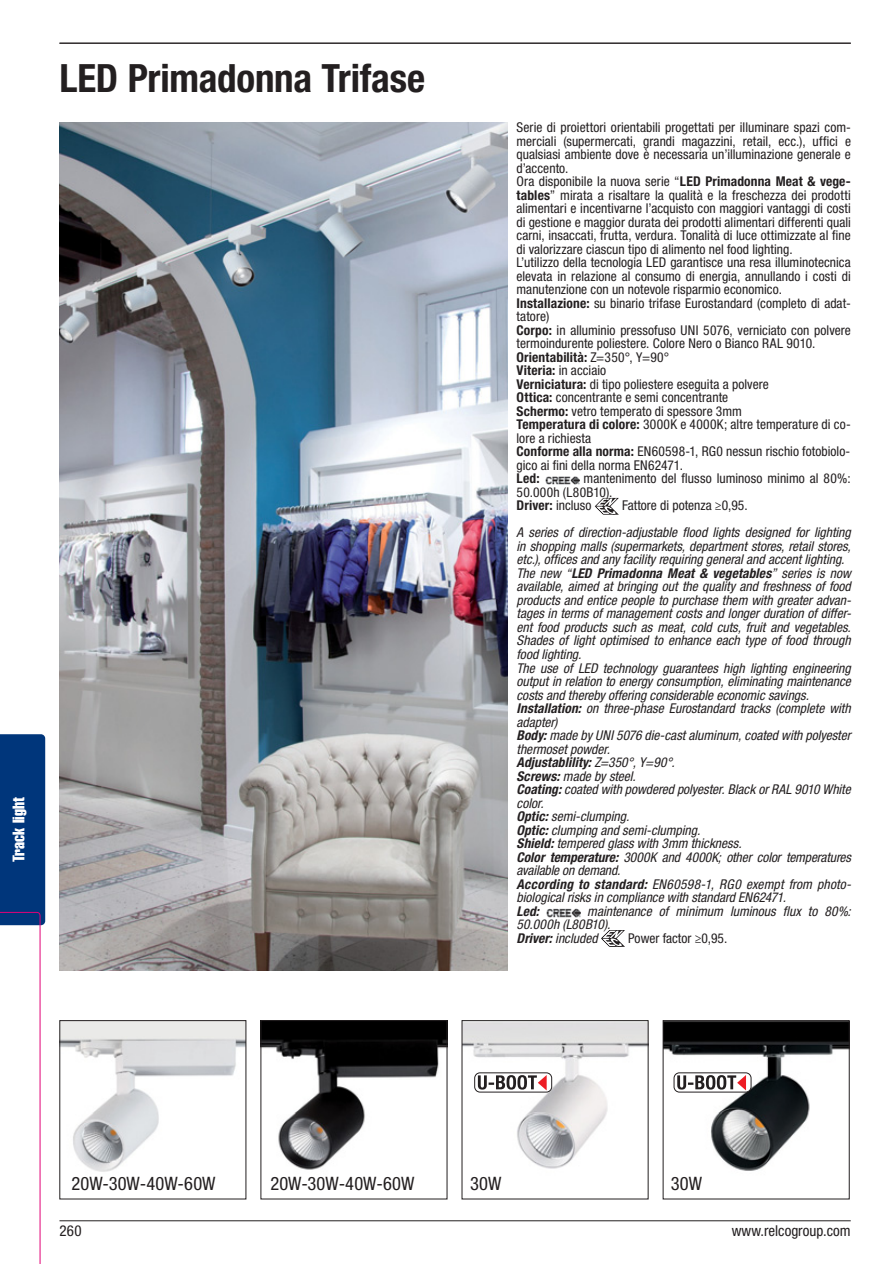
<style>
.page{position:relative;width:894px;height:1264px;background:#fff}
.page>*{position:absolute;margin:0;border:0;box-sizing:border-box;transform-origin:0 0}
.t1{font:700 condensed 39px "Helvetica Neue LT Std";letter-spacing:-.01em;color:#231f20}
.t2{font:condensed 18.45px "Helvetica Neue LT Std";letter-spacing:.005em;color:#231f20}
.t3{font:16.5px "Helvetica LT Std Comp";letter-spacing:.01em;color:#fff}
.t4{font:condensed 15px "Helvetica Neue LT Std";color:#231f20}
.t5{font:condensed 13.5px/13.5px "Helvetica Neue LT Std";letter-spacing:.005em;color:#231f20}
.t6{font:italic condensed 13.5px/13.5px "Helvetica Neue LT Std";color:#231f20}
.t7{font:700 condensed 13.5px "Helvetica Neue LT Std";color:#231f20}
.t8{font:italic 700 condensed 13.5px "Helvetica Neue LT Std";color:#231f20}
.s1{font-weight:700}
</style>
<div class="page">
<svg style="left:0;top:734px;width:45px;height:530px"></svg>
<hr style="left:59px;top:1220px;width:791px;height:1px;background:#231f20">
<hr style="left:59px;top:43px;width:791px;height:1px;background:#231f20">
<img style="left:60px;top:122px;width:447px;height:848px">
<img style="left:62px;top:1022px;width:182px;height:150px">
<img style="left:263px;top:1022px;width:182px;height:148px">
<div style="left:261px;top:1020px;width:186px;height:179px;border:1px solid #231f20"></div>
<img style="left:464px;top:1022px;width:182px;height:147px">
<svg style="left:474px;top:1073px;width:77px;height:19px"></svg>
<div style="left:474px;top:1072px;width:78px;height:20px;border:1px solid #231f20;border-radius:5px"></div>
<svg style="left:478px;top:1073px;width:68px;height:18px"></svg>
<img style="left:665px;top:1022px;width:182px;height:149px">
<div style="left:663px;top:1020px;width:186px;height:179px;border:1px solid #231f20"></div>
<div style="left:674px;top:1073px;width:77px;height:19px;background:#fff;border-radius:5px"></div>
<div style="left:673px;top:1072px;width:78px;height:20px;border:1px solid #231f20;border-radius:5px"></div>
<svg style="left:677px;top:1073px;width:69px;height:18px"></svg>
<img style="left:545px;top:476px;width:34px;height:9px">
<svg style="left:594px;top:498px;width:24px;height:17px"></svg>
<img style="left:546px;top:908px;width:34px;height:9px">
<svg style="left:601px;top:930px;width:24px;height:17px"></svg>
<h1 class="t1" style="left:59px;top:64px;width:367px">LED Primadonna Trifase</h1>
<p class="t3" style="left:13px;top:862px;width:66px;rotate:-90deg">Track light</p>
<p class="t5" style="left:516px;top:122px;width:336px">Serie di proiettori orientabili progettati per illuminare spazi com&shy;merciali (supermercati, grandi magazzini, retail, ecc.), uffici e qualsiasi ambiente dove è necessaria un’illuminazione generale e d’accento.<br>Ora disponibile la nuova serie “<span class="s1">LED Primadonna Meat &amp; vege&shy;tables</span>” mirata a risaltare la qualità e la freschezza dei prodotti alimentari e incentivarne l’acquisto con maggiori vantaggi di costi di gestione e maggior durata dei prodotti alimentari differenti quali carni, insaccati, frutta, verdura. Tonalità di luce ottimizzate al fine di valorizzare ciascun tipo di alimento nel food lighting.<br>L’utilizzo della tecnologia LED garantisce una resa illuminotecnica elevata in relazione al consumo di energia, annullando i costi di manutenzione con un notevole risparmio economico.<br><span class="s1">Installazione:</span> su binario trifase Eurostandard (completo di adat&shy;tatore)<br><span class="s1">Corpo:</span> in alluminio pressofuso UNI 5076, verniciato con polvere termoindurente poliestere. Colore Nero o Bianco RAL 9010.<br><span class="s1">Orientabilità:</span> Z=350°, Y=90°<br><span class="s1">Viteria:</span> in acciaio<br><span class="s1">Verniciatura:</span> di tipo poliestere eseguita a polvere<br><span class="s1">Ottica:</span> concentrante e semi concentrante<br><span class="s1">Schermo:</span> vetro temperato di spessore 3mm<br><span class="s1">Temperatura di colore:</span> 3000K e 4000K; altre temperature di co&shy;lore a richiesta<br><span class="s1">Conforme alla norma:</span> EN60598-1, RG0 nessun rischio fotobiolo&shy;gico ai fini della norma EN62471.</p>
<p class="t7" style="left:516px;top:474px;width:25px">Led:</p>
<p class="t5" style="left:516px;top:473px;width:336px;text-indent:67px">mantenimento del flusso luminoso minimo al 80%:<br>50.000h (L80B10).<br><span class="s1">Driver:</span> incluso</p>
<p class="t5" style="left:622px;top:500px;width:127px">Fattore di potenza ≥0,95.</p>
<p class="t6" style="left:516px;top:527px;width:336px">A series of direction-adjustable flood lights designed for lighting in shopping malls (supermarkets, department stores, retail stores, etc.), offices and any facility requiring general and accent lighting.<br>The new “<span class="s1">LED Primadonna Meat &amp; vegetables</span>” series is now available, aimed at bringing out the quality and freshness of food products and entice people to purchase them with greater advan&shy;tages in terms of management costs and longer duration of differ&shy;ent food products such as meat, cold cuts, fruit and vegetables.<br>Shades of light optimised to enhance each type of food through food lighting.<br>The use of LED technology guarantees high lighting engineering output in relation to energy consumption, eliminating maintenance costs and thereby offering considerable economic savings.<br><span class="s1">Installation:</span> on three-phase Eurostandard tracks (complete with adapter)<br><span class="s1">Body:</span> made by UNI 5076 die-cast aluminum, coated with polyester thermoset powder.<br><span class="s1">Adjustablility:</span> Z=350°, Y=90°.<br><span class="s1">Screws:</span> made by steel.<br><span class="s1">Coating:</span> coated with powdered polyester. Black or RAL 9010 White color.<br><span class="s1">Optic:</span> semi-clumping.<br><span class="s1">Optic:</span> clumping and semi-clumping.<br><span class="s1">Shield:</span> tempered glass with 3mm thickness.<br><span class="s1">Color temperature:</span> 3000K and 4000K; other color temperatures available on demand.<br><span class="s1">According to standard:</span> EN60598-1, RG0 exempt from photo&shy;biological risks in compliance with standard EN62471.</p>
<p class="t8" style="left:516px;top:906px;width:24px">Led:</p>
<p class="t6" style="left:516px;top:905px;width:336px;text-indent:71px">maintenance of minimum luminous flux to 80%:<br>50.000h (L80B10).<br><span class="s1">Driver:</span> included</p>
<p class="t5" style="left:628px;top:932px;width:100px">Power factor ≥0,95.</p>
<h2 class="t2" style="left:71px;top:1177px;width:146px">20W-30W-40W-60W</h2>
<h2 class="t2" style="left:270px;top:1177px;width:146px">20W-30W-40W-60W</h2>
<h2 class="t2" style="left:470px;top:1177px;width:33px">30W</h2>
<h2 class="t2" style="left:670px;top:1177px;width:33px">30W</h2>
<p class="t4" style="left:59px;top:1225px;width:24px">260</p>
<p class="t4" style="left:731px;top:1225px;width:120px">www.relcogroup.com</p>
</div>
